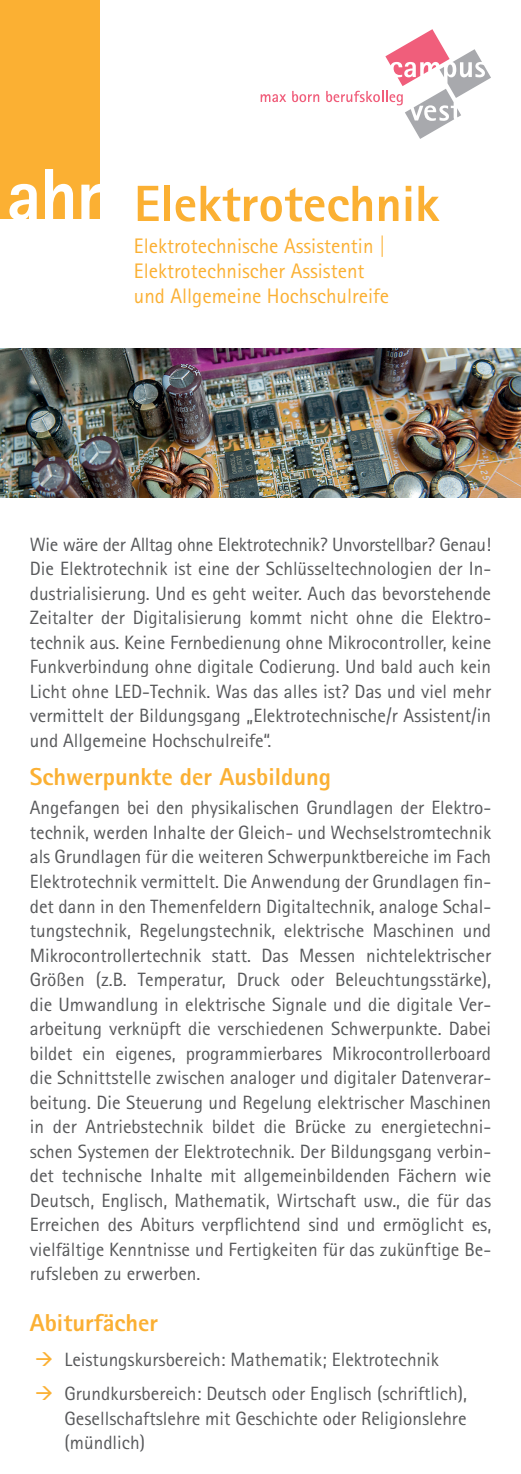
<style>
.page{position:relative;width:521px;height:1474px;background:#fff}
.page>*{position:absolute;margin:0;border:0;box-sizing:border-box;transform-origin:0 0}
.t1{font:800 50.93px "Agfa Rotis Sans Serif";color:#fbb033}
.t2{font:800 24.5px "Agfa Rotis Sans Serif";color:#fbb033}
.t3{font:21px/25.2px "Agfa Rotis Sans Serif";color:#fbb033}
.t4{font:19.25px/24.5px "Agfa Rotis Sans Serif";color:#57585a;text-align:justify}
.s1{font-size:73.33px;color:#fff}
.s2{color:#fbb033}
</style>
<div class="page">
<div style="left:0;top:0;width:99px;height:218px;background:#fbb033"></div>
<svg style="left:261px;top:94px;width:25px;height:8px"></svg>
<svg style="left:292px;top:91px;width:27px;height:11px"></svg>
<svg style="left:326px;top:29px;width:165px;height:110px"></svg>
<img style="left:0;top:348px;width:521px;height:149px">
<h1 class="t1" style="left:6px;top:171px;width:435px"><span class="s1">ahr</span> Elektrotechnik</h1>
<p class="t3" style="left:134px;top:233px;width:257px">Elektrotechnische Assistentin |<br>Elektrotechnischer Assistent und Allgemeine Hochschulreife</p>
<p class="t4" style="left:30px;top:532px;width:463px">Wie wäre der Alltag ohne Elektrotechnik? Unvorstellbar? Genau!<br>Die Elektrotechnik ist eine der Schlüsseltechnologien der In&shy;dustrialisierung. Und es geht weiter. Auch das bevorstehende Zeitalter der Digitalisierung kommt nicht ohne die Elektro&shy;technik aus. Keine Fernbedienung ohne Mikrocontroller, keine Funkverbindung ohne digitale Codierung. Und bald auch kein Licht ohne LED-Technik. Was das alles ist? Das und viel mehr vermittelt der Bildungsgang „Elektrotechnische/r Assistent/in und Allgemeine Hochschulreife“.</p>
<p class="t2" style="left:30px;top:761px;width:303px">Schwerpunkte der Ausbildung</p>
<p class="t4" style="left:30px;top:795px;width:463px">Angefangen bei den physikalischen Grundlagen der Elektro&shy;technik, werden Inhalte der Gleich- und Wechselstromtechnik als Grundlagen für die weiteren Schwerpunktbereiche im Fach Elektrotechnik vermittelt. Die Anwendung der Grundlagen fin&shy;det dann in den Themenfeldern Digitaltechnik, analoge Schal&shy;tungstechnik, Regelungstechnik, elektrische Maschinen und Mikrocontrollertechnik statt. Das Messen nichtelektrischer Größen (z.B. Temperatur, Druck oder Beleuchtungsstärke), die Umwandlung in elektrische Signale und die digitale Ver&shy;arbeitung verknüpft die verschiedenen Schwerpunkte. Dabei bildet ein eigenes, programmierbares Mikrocontrollerboard die Schnittstelle zwischen analoger und digitaler Datenverar&shy;beitung. Die Steuerung und Regelung elektrischer Maschinen in der Antriebstechnik bildet die Brücke zu energietechni&shy;schen Systemen der Elektrotechnik. Der Bildungsgang verbin&shy;det technische Inhalte mit allgemeinbildenden Fächern wie Deutsch, Englisch, Mathematik, Wirtschaft usw., die für das Erreichen des Abiturs verpflichtend sind und ermöglicht es, vielfältige Kenntnisse und Fertigkeiten für das zukünftige Be&shy;rufsleben zu erwerben.</p>
<p class="t2" style="left:30px;top:1307px;width:130px">Abiturfächer</p>
<p class="t4" style="left:35px;top:1346px;width:406px"><span class="s2">→</span> Leistungskursbereich: Mathematik; Elektrotechnik</p>
<p class="t4" style="left:64px;top:1381px;width:404px;text-indent:-30px"><span class="s2">→</span> Grundkursbereich: Deutsch oder Englisch (schriftlich), Gesellschaftslehre mit Geschichte oder Religionslehre (mündlich)</p>
</div>
